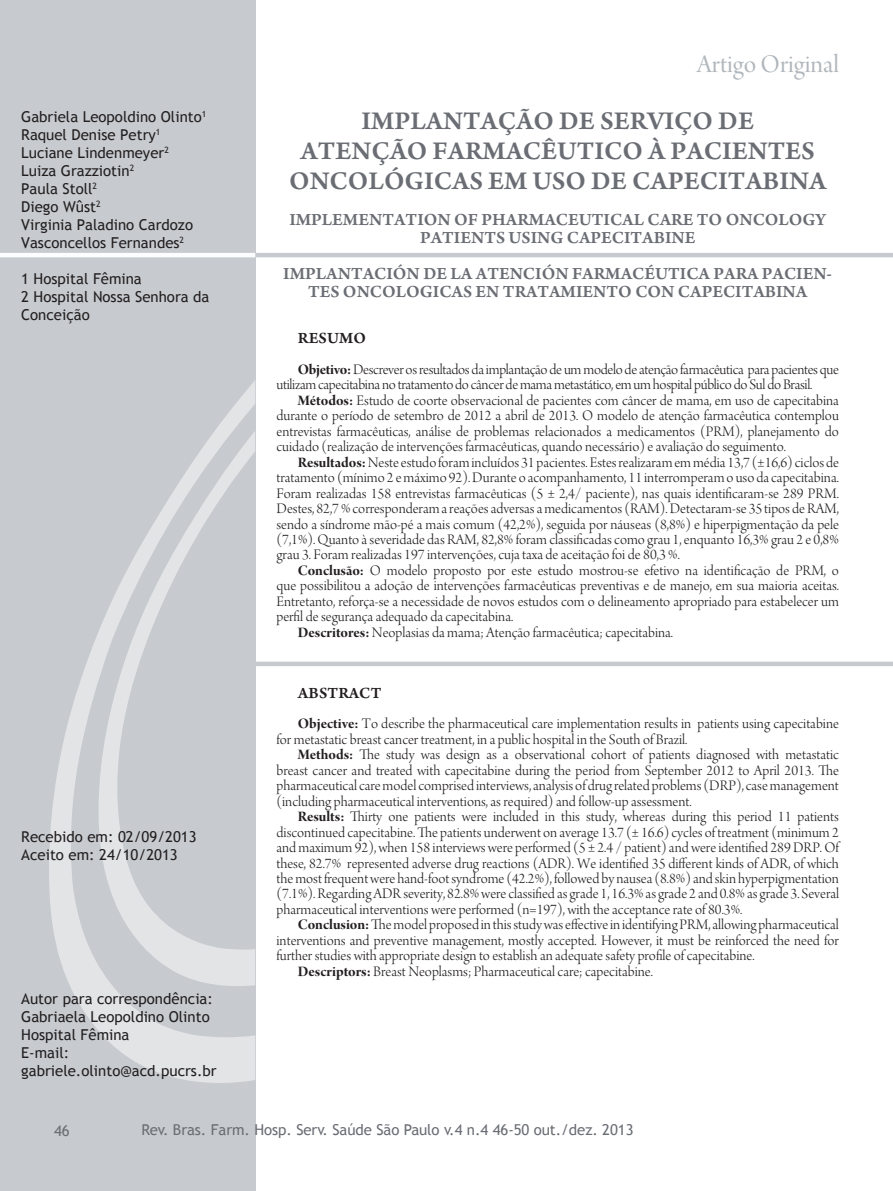
<style>
.page{position:relative;width:893px;height:1191px;background:#fff}
.page>*{position:absolute;margin:0;border:0;box-sizing:border-box;transform-origin:0 0}
.t1{font:27px/30px "Arno Pro Smbd Sm Text";color:#6a6d73;text-align:center}
.t2{font:27px "Arno Pro Display";color:#b1b7bc}
.t3{font:18px/18px "Arno Pro Smbd Sm Text";color:#6a6d73;text-align:center}
.t4{font:16.5px "Arno Pro Smbd Sm Text";color:#231f20}
.t5{font:15.45px/15.5px "Arno Pro Light Display";color:#231f20;text-align:justify}
.t6{font:15.45px/15.5px "Arno Pro Light Display";letter-spacing:-.02em;color:#231f20}
.t7{font:15px/18px "Trebuchet MS";color:#231f20}
.t8{font:15px "Trebuchet MS";letter-spacing:-.005em;color:#6a6d73}
.s1{font-family:"Arno Pro Bold Display"}
</style>
<div class="page">
<div style="left:0;top:0;width:255px;height:1191px;background:#c7cbcf"></div>
<svg style="left:49px;top:381px;width:206px;height:702px"></svg>
<svg style="left:98px;top:431px;width:157px;height:557px"></svg>
<hr style="left:0;top:253px;width:892px;height:4px;background:#c7cbcf">
<hr style="left:0;top:253px;width:255px;height:4px;background:#fbfdfe">
<hr style="left:212px;top:662px;width:680px;height:4px;background:#c7cbcf">
<p class="t7" style="left:21px;top:108px;width:187px">Gabriela Leopoldino Olinto<sup>1<br></sup>Raquel Denise Petry<sup>1<br></sup>Luciane Lindenmeyer<sup>2<br></sup>Luiza Grazziotin<sup>2<br></sup>Paula Stoll<sup>2<br></sup>Diego Wûst<sup>2<br></sup>Virginia Paladino Cardozo<br>Vasconcellos Fernandes<sup>2</sup></p>
<p class="t7" style="left:21px;top:270px;width:190px">1 Hospital Fêmina<br>2 Hospital Nossa Senhora da<br>Conceição</p>
<p class="t7" style="left:21px;top:828px;width:177px">Recebido em: 02/09/2013<br>Aceito em: 24/10/2013</p>
<p class="t7" style="left:21px;top:990px;width:197px">Autor para correspondência:<br>Gabriaela Leopoldino Olinto<br>Hospital Fêmina<br>E-mail: gabriele.olinto@acd.pucrs.br</p>
<h1 class="t2" style="left:696px;top:50px;width:144px">Artigo Original</h1>
<h1 class="t1" style="left:289px;top:107px;width:538px">IMPLANTAÇÃO DE SERVIÇO DE<br>ATENÇÃO FARMACÊUTICO À PACIENTES<br>ONCOLÓGICAS EM USO DE CAPECITABINA</h1>
<p class="t3" style="left:289px;top:211px;width:538px">IMPLEMENTATION OF PHARMACEUTICAL CARE TO ONCOLOGY<br>PATIENTS USING CAPECITABINE</p>
<p class="t3" style="left:283px;top:265px;width:550px">IMPLANTACIÓN DE LA ATENCIÓN FARMACÉUTICA PARA PACIEN-<br>TES ONCOLOGICAS EN TRATAMIENTO CON CAPECITABINA</p>
<p class="t4" style="left:298px;top:329px;width:24px">RESUMO</p>
<p class="t6" style="left:276px;top:363px;width:564px;text-indent:21px"><span class="s1">Objetivo:</span> Descrever os resultados da implantação de um modelo de atenção farmacêutica para pacientes que utilizam capecitabina no tratamento do câncer de mama metastático, em um hospital público do Sul do Brasil.</p>
<p class="t5" style="left:276px;top:394px;width:564px;text-indent:21px"><span class="s1">Métodos:</span> Estudo de coorte observacional de pacientes com câncer de mama, em uso de capecitabina durante o período de setembro de 2012 a abril de 2013. O modelo de atenção farmacêutica contemplou entrevistas farmacêuticas, análise de problemas relacionados a medicamentos (PRM), planejamento do cuidado (realização de intervenções farmacêuticas, quando necessário) e avaliação do seguimento.</p>
<p class="t5" style="left:276px;top:455px;width:564px;text-indent:21px"><span class="s1">Resultados:</span> Neste estudo foram incluídos 31 pacientes. Estes realizaram em média 13,7 (±16,6) ciclos de tratamento (mínimo 2 e máximo 92). Durante o acompanhamento, 11 interromperam o uso da capecitabina.<br>Foram realizadas 158 entrevistas farmacêuticas (5 ± 2,4/ paciente), nas quais identificaram-se 289 PRM.<br>Destes, 82,7 % corresponderam a reações adversas a medicamentos (RAM). Detectaram-se 35 tipos de RAM, sendo a síndrome mão-pé a mais comum (42,2%), seguida por náuseas (8,8%) e hiperpigmentação da pele (7,1%). Quanto à severidade das RAM, 82,8% foram classificadas como grau 1, enquanto 16,3% grau 2 e 0,8% grau 3. Foram realizadas 197 intervenções, cuja taxa de aceitação foi de 80,3 %.</p>
<p class="t5" style="left:298px;top:564px;width:542px"><span class="s1">Conclusão:</span> O modelo proposto por este estudo mostrou-se efetivo na identificação de PRM, o</p>
<p class="t5" style="left:276px;top:579px;width:564px">que possibilitou a adoção de intervenções farmacêuticas preventivas e de manejo, em sua maioria aceitas.</p>
<p class="t5" style="left:276px;top:595px;width:564px">Entretanto, reforça-se a necessidade de novos estudos com o delineamento apropriado para estabelecer um</p>
<p class="t5" style="left:276px;top:610px;width:238px">perfil de segurança adequado da capecitabina.</p>
<p class="t5" style="left:298px;top:625px;width:377px"><span class="s1">Descritores:</span> Neoplasias da mama; Atenção farmacêutica; capecitabina.</p>
<p class="t4" style="left:298px;top:683px;width:23px">ABSTRACT</p>
<p class="t5" style="left:276px;top:717px;width:564px;text-indent:21px"><span class="s1">Objective:</span> To describe the pharmaceutical care implementation results in patients using capecitabine for metastatic breast cancer treatment, in a public hospital in the South of Brazil.</p>
<p class="t5" style="left:276px;top:748px;width:564px;text-indent:21px"><span class="s1">Methods:</span> The study was design as a observational cohort of patients diagnosed with metastatic breast cancer and treated with capecitabine during the period from September 2012 to April 2013. The pharmaceutical care model comprised interviews, analysis of drug related problems (DRP), case management (including pharmaceutical interventions, as required) and follow-up assessment.</p>
<p class="t5" style="left:276px;top:810px;width:564px;text-indent:21px"><span class="s1">Results:</span> Thirty one patients were included in this study, whereas during this period 11 patients discontinued capecitabine. The patients underwent on average 13.7 (± 16.6) cycles of treatment (minimum 2 and maximum 92), when 158 interviews were performed (5 ± 2.4 / patient) and were identified 289 DRP. Of these, 82.7% represented adverse drug reactions (ADR). We identified 35 different kinds of ADR, of which the most frequent were hand-foot syndrome (42.2%), followed by nausea (8.8%) and skin hyperpigmentation (7.1%). Regarding ADR severity, 82.8% were classified as grade 1, 16.3% as grade 2 and 0.8% as grade 3. Several pharmaceutical interventions were performed (n=197), with the acceptance rate of 80.3%.</p>
<p class="t5" style="left:298px;top:918px;width:542px"><span class="s1">Conclusion:</span> The model proposed in this study was effective in identifying PRM, allowing pharmaceutical</p>
<p class="t5" style="left:276px;top:934px;width:564px">interventions and preventive management, mostly accepted. However, it must be reinforced the need for</p>
<p class="t5" style="left:276px;top:949px;width:479px">further studies with appropriate design to establish an adequate safety profile of capecitabine.</p>
<p class="t5" style="left:298px;top:964px;width:356px"><span class="s1">Descriptors:</span> Breast Neoplasms; Pharmaceutical care; capecitabine.</p>
<p class="t8" style="left:54px;top:1121px;width:17px">46</p>
<p class="t8" style="left:142px;top:1121px;width:493px">Rev. Bras. Farm. Hosp. Serv. Saúde São Paulo v.4 n.4 46-50 out./dez. 2013</p>
</div>
